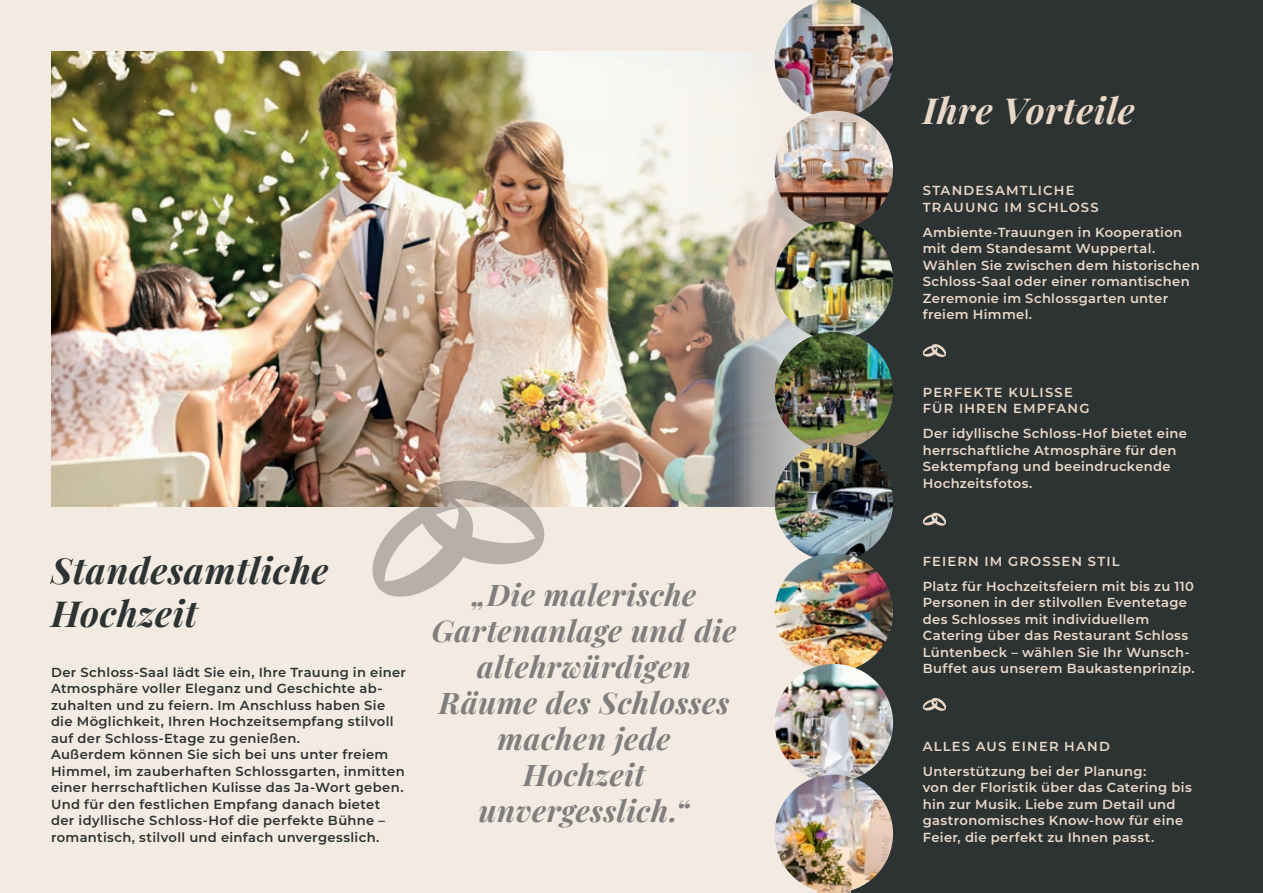
<style>
.page{position:relative;width:1263px;height:893px;background:#f3ebe2}
.page>*{position:absolute;margin:0;border:0;box-sizing:border-box;transform-origin:0 0}
.t1{font:italic 700 36px/43.2px "Playfair Display";letter-spacing:.015em;color:#2d3333}
.t2{font:italic 700 36px "Playfair Display";letter-spacing:.02em;color:#e9d8c8}
.t3{font:italic 700 29.85px/35.8px "Playfair Display";letter-spacing:.02em;color:#807d7d;text-align:center}
.t4{font:600 13.2px/16.5px "Montserrat";letter-spacing:.025em;color:#e9d8c8}
.t5{font:600 13.2px/16.5px "Montserrat";letter-spacing:.025em;color:#2d3333}
.t6{font:600 13.2px/16.5px "Montserrat";letter-spacing:.09em;color:#e9d8c8}
</style>
<div class="page">
<img style="left:51px;top:51px;width:763px;height:456px">
<div style="left:850px;top:0;width:413px;height:893px;background:#2d3333"></div>
<svg style="left:365px;top:475px;width:181px;height:122px"></svg>
<svg style="left:922px;top:344px;width:24px;height:13px"></svg>
<svg style="left:922px;top:512px;width:24px;height:14px"></svg>
<svg style="left:922px;top:698px;width:24px;height:13px"></svg>
<img style="left:818px;top:0;width:32px;height:2px">
<img style="left:775px;top:0;width:118px;height:118px;border-radius:59px">
<img style="left:775px;top:111px;width:118px;height:118px;border-radius:59px">
<img style="left:818px;top:891px;width:32px;height:2px">
<img style="left:775px;top:221px;width:118px;height:119px;border-radius:59px">
<img style="left:775px;top:332px;width:118px;height:118px">
<img style="left:775px;top:443px;width:118px;height:118px;border-radius:59px">
<img style="left:775px;top:553px;width:118px;height:119px;border-radius:59px">
<img style="left:775px;top:664px;width:118px;height:118px;border-radius:59px">
<img style="left:775px;top:775px;width:118px;height:118px;border-radius:59px">
<h1 class="t1" style="left:51px;top:545px;width:279px">Standesamtliche<br>Hochzeit</h1>
<p class="t5" style="left:51px;top:663px;width:357px">Der Schloss-Saal lädt Sie ein, Ihre Trauung in einer Atmosphäre voller Eleganz und Geschichte ab&shy;zuhalten und zu feiern. Im Anschluss haben Sie die Möglichkeit, Ihren Hochzeitsempfang stilvoll auf der Schloss-Etage zu genießen.<br>Außerdem können Sie sich bei uns unter freiem Himmel, im zauberhaften Schlossgarten, inmitten einer herrschaftlichen Kulisse das Ja-Wort geben.<br>Und für den festlichen Empfang danach bietet der idyllische Schloss-Hof die perfekte Bühne – romantisch, stilvoll und einfach unvergesslich.</p>
<h2 class="t3" style="left:432px;top:574px;width:306px">„Die malerische<br>Gartenanlage und die altehrwürdigen<br>Räume des Schlosses machen jede<br>Hochzeit unvergesslich.“</h2>
<h1 class="t2" style="left:923px;top:81px;width:213px">Ihre Vorteile</h1>
<p class="t6" style="left:923px;top:182px;width:177px">STANDESAMTLICHE<br>TRAUUNG IM SCHLOSS</p>
<p class="t4" style="left:923px;top:223px;width:278px">Ambiente-Trauungen in Kooperation mit dem Standesamt Wuppertal.<br>Wählen Sie zwischen dem historischen<br>Schloss-Saal oder einer romantischen<br>Zeremonie im Schlossgarten unter freiem Himmel.</p>
<p class="t6" style="left:923px;top:383px;width:168px">PERFEKTE KULISSE<br>FÜR IHREN EMPFANG</p>
<p class="t4" style="left:923px;top:425px;width:266px">Der idyllische Schloss-Hof bietet eine herrschaftliche Atmosphäre für den<br>Sektempfang und beeindruckende<br>Hochzeitsfotos.</p>
<p class="t4" style="left:923px;top:548px;width:273px;line-height:25px">FEIERN IM GROSSEN STIL<br>Platz für Hochzeitsfeiern mit bis zu 110</p>
<p class="t4" style="left:923px;top:594px;width:273px">Personen in der stilvollen Eventetage des Schlosses mit individuellem Catering über das Restaurant Schloss Lüntenbeck – wählen Sie Ihr Wunsch-Buffet aus unserem Baukastenprinzip.</p>
<p class="t4" style="left:923px;top:733px;width:225px;line-height:25px">ALLES AUS EINER HAND<br>Unterstützung bei der Planung:</p>
<p class="t4" style="left:923px;top:779px;width:270px">von der Floristik über das Catering bis hin zur Musik. Liebe zum Detail und gastronomisches Know-how für eine Feier, die perfekt zu Ihnen passt.</p>
</div>
